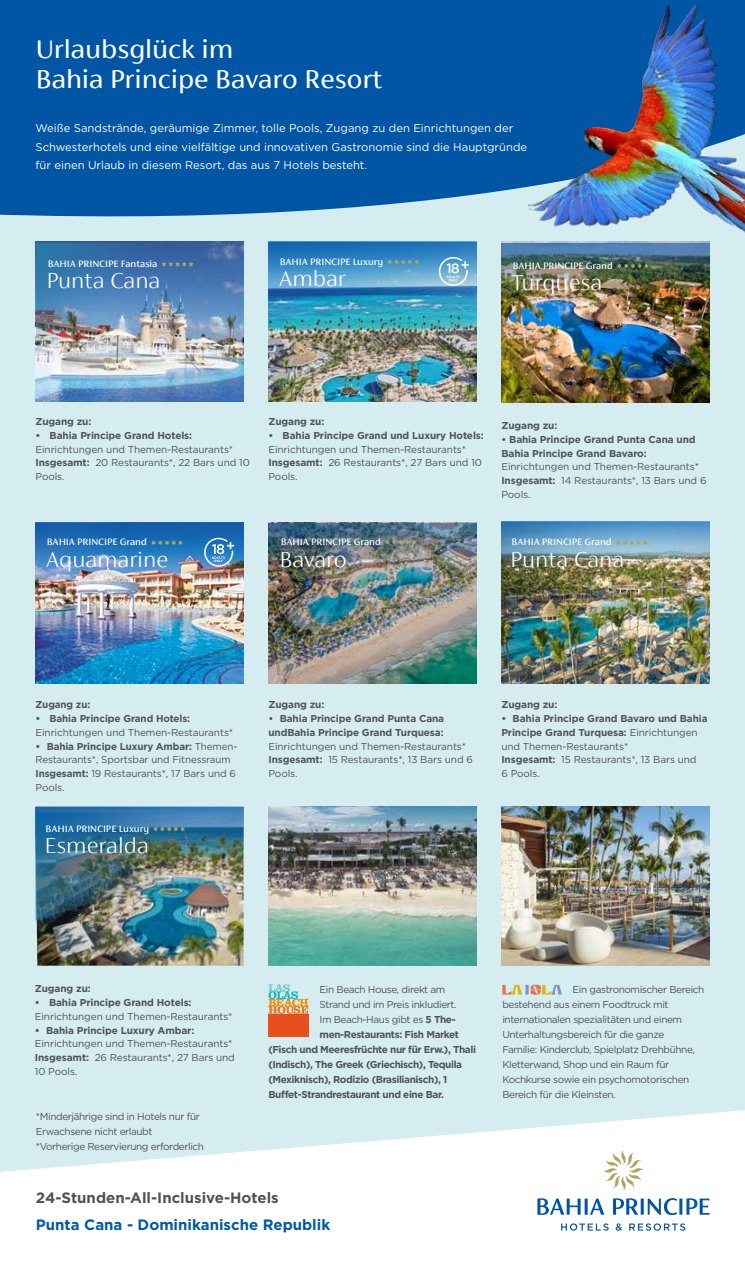
<style>
.page{position:relative;width:745px;height:1274px;background:#fff}
.page>*{position:absolute;margin:0;border:0;box-sizing:border-box;transform-origin:0 0}
.t1{font:28.75px/30px "FS Siena";color:#fff}
.t2{font:200 24.25px "FS Siena";color:#fff}
.t3{font:700 15px "Gotham";color:#005aa4}
.t4{font:700 15px "Gotham";color:#50535a}
.t5{font:11.25px/18.8px "Gotham";color:#fff}
.t6{font:500 10.12px "FS Siena";color:#fff}
.t7{font:10px/13.8px "Gotham";letter-spacing:-.02em;color:#50535a}
.t8{font:10px/15px "Gotham";letter-spacing:-.04em;color:#50535a}
.t9{font:700 10px/13.8px "Gotham";letter-spacing:-.01em;color:#50535a}
.t10{font:700 10px "Gotham";letter-spacing:-.04em;color:#50535a}
.s1{font-weight:700}
</style>
<div class="page">
<div style="left:0;top:135px;width:744px;height:1105px;background:#d5ecf0"></div>
<img style="left:268px;top:806px;width:208px;height:159px">
<img style="left:501px;top:581px;width:208px;height:102px">
<img style="left:268px;top:582px;width:208px;height:101px">
<img style="left:35px;top:582px;width:208px;height:101px">
<img style="left:501px;top:242px;width:208px;height:160px">
<img style="left:268px;top:310px;width:208px;height:91px">
<img style="left:35px;top:806px;width:208px;height:160px">
<img style="left:35px;top:242px;width:208px;height:159px">
<img style="left:501px;top:806px;width:208px;height:160px">
<svg style="left:0;top:1110px;width:744px;height:130px;fill:#fff"></svg>
<svg style="left:603px;top:1150px;width:40px;height:40px;background:#efeadd"></svg>
<svg style="left:537px;top:1198px;width:172px;height:33px;background:#c1d6e8"></svg>
<img style="left:268px;top:523px;width:208px;height:59px">
<img style="left:501px;top:522px;width:208px;height:59px">
<img style="left:501px;top:243px;width:208px;height:74px">
<svg style="left:268px;top:242px;width:208px;height:68px;background:#3a8cc1"></svg>
<div style="left:0;top:0;width:744px;height:217px;background:#0056a4"></div>
<img style="left:36px;top:243px;width:207px;height:109px">
<div style="left:35px;top:807px;width:208px;height:68px;background:linear-gradient(to right,#2068a8,#4084ba)"></div>
<img style="left:35px;top:812px;width:337px;height:109px">
<svg style="left:387px;top:259px;width:31px;height:6px"></svg>
<img style="left:35px;top:523px;width:208px;height:59px">
<svg style="left:615px;top:540px;width:32px;height:5px"></svg>
<svg style="left:385px;top:539px;width:31px;height:6px"></svg>
<svg style="left:151px;top:540px;width:32px;height:5px"></svg>
<svg style="left:616px;top:265px;width:32px;height:4px"></svg>
<svg style="left:438px;top:257px;width:30px;height:29px"></svg>
<svg style="left:204px;top:538px;width:30px;height:29px"></svg>
<div style="left:268px;top:1014px;width:41px;height:22px;background:#e84f1c"></div>
<svg style="left:268px;top:984px;width:40px;height:30px"></svg>
<svg style="left:502px;top:984px;width:59px;height:11px"></svg>
<img style="left:528px;top:4px;width:216px;height:261px">
<h1 class="t1" style="left:35px;top:34px;width:348px">Urlaubsglück im<br>Bahia Principe Bavaro Resort</h1>
<p class="t5" style="left:35px;top:118px;width:493px">Weiße Sandstrände, geräumige Zimmer, tolle Pools, Zugang zu den Einrichtungen der<br>Schwesterhotels und eine vielfältige und innovativen Gastronomie sind die Hauptgründe für einen Urlaub in diesem Resort, das aus 7 Hotels besteht.</p>
<p class="t6" style="left:48px;top:258px;width:111px">BAHIA PRINCIPE Fantasia</p>
<h2 class="t2" style="left:46px;top:268px;width:115px">Punta Cana</h2>
<p class="t6" style="left:279px;top:256px;width:105px">BAHIA PRINCIPE Luxury</p>
<h2 class="t2" style="left:278px;top:266px;width:69px">Ambar</h2>
<p class="t6" style="left:512px;top:260px;width:102px">BAHIA PRINCIPE Grand</p>
<h2 class="t2" style="left:511px;top:270px;width:92px">Turquesa</h2>
<p class="t9" style="left:35px;top:415px;width:57px">Zugang zu:</p>
<p class="t9" style="left:35px;top:428px;width:158px">• Bahia Principe Grand Hotels:</p>
<p class="t7" style="left:35px;top:442px;width:216px">Einrichtungen und Themen-Restaurants*<br><span class="s1">Insgesamt:</span> 20 Restaurants*, 22 Bars und 10<br>Pools.</p>
<p class="t9" style="left:268px;top:415px;width:57px">Zugang zu:</p>
<p class="t9" style="left:268px;top:428px;width:217px">• Bahia Principe Grand und Luxury Hotels:</p>
<p class="t7" style="left:268px;top:442px;width:215px">Einrichtungen und Themen-Restaurants*<br><span class="s1">Insgesamt:</span> 26 Restaurants*, 27 Bars und 10<br>Pools.</p>
<p class="t9" style="left:501px;top:418px;width:57px">Zugang zu:</p>
<p class="t9" style="left:501px;top:432px;width:195px">• Bahia Principe Grand Punta Cana und<br>Bahia Principe Grand Bavaro:</p>
<p class="t7" style="left:501px;top:460px;width:206px">Einrichtungen und Themen-Restaurants*<br><span class="s1">Insgesamt:</span> 14 Restaurants*, 13 Bars und 6<br>Pools.</p>
<p class="t6" style="left:47px;top:537px;width:102px">BAHIA PRINCIPE Grand</p>
<p class="t6" style="left:280px;top:537px;width:102px">BAHIA PRINCIPE Grand</p>
<p class="t6" style="left:511px;top:537px;width:102px">BAHIA PRINCIPE Grand</p>
<h2 class="t2" style="left:45px;top:547px;width:124px">Aquamarine</h2>
<h2 class="t2" style="left:279px;top:547px;width:69px">Bavaro</h2>
<h2 class="t2" style="left:510px;top:547px;width:115px">Punta Cana</h2>
<p class="t9" style="left:35px;top:698px;width:56px">Zugang zu:</p>
<p class="t9" style="left:35px;top:712px;width:156px">• Bahia Principe Grand Hotels:</p>
<p class="t7" style="left:35px;top:725px;width:199px">Einrichtungen und Themen-Restaurants*</p>
<p class="t7" style="left:35px;top:739px;width:203px"><span class="s1">• Bahia Principe Luxury Ambar:</span> Themen-<br>Restaurants*, Sportsbar und Fitnessraum<br><span class="s1">Insgesamt:</span> 19 Restaurants*, 17 Bars und 6<br>Pools.</p>
<p class="t6" style="left:46px;top:823px;width:105px">BAHIA PRINCIPE Luxury</p>
<h2 class="t2" style="left:44px;top:833px;width:106px">Esmeralda</h2>
<p class="t9" style="left:268px;top:698px;width:57px">Zugang zu:</p>
<p class="t9" style="left:268px;top:712px;width:177px">• Bahia Principe Grand Punta Cana undBahia Principe Grand Turquesa:</p>
<p class="t7" style="left:268px;top:739px;width:206px">Einrichtungen und Themen-Restaurants*<br><span class="s1">Insgesamt:</span> 15 Restaurants*, 13 Bars und 6<br>Pools.</p>
<p class="t9" style="left:501px;top:698px;width:57px">Zugang zu:</p>
<p class="t7" style="left:501px;top:711px;width:208px"><span class="s1">• Bahia Principe Grand Bavaro und Bahia<br>Principe Grand Turquesa:</span> Einrichtungen und Themen-Restaurants*<br><span class="s1">Insgesamt:</span> 15 Restaurants*, 13 Bars und<br>6 Pools.</p>
<p class="t9" style="left:35px;top:982px;width:57px">Zugang zu:</p>
<p class="t9" style="left:35px;top:995px;width:158px">• Bahia Principe Grand Hotels:</p>
<p class="t7" style="left:35px;top:1009px;width:199px">Einrichtungen und Themen-Restaurants*</p>
<p class="t9" style="left:35px;top:1023px;width:161px">• Bahia Principe Luxury Ambar:</p>
<p class="t7" style="left:35px;top:1036px;width:201px">Einrichtungen und Themen-Restaurants*<br><span class="s1">Insgesamt:</span> 26 Restaurants*, 27 Bars und<br>10 Pools.</p>
<p class="t8" style="left:36px;top:1109px;width:169px">*Minderjährige sind in Hotels nur für<br>Erwachsene nicht erlaubt *Vorherige Reservierung erforderlich</p>
<p class="t8" style="left:319px;top:981px;width:127px">Ein Beach House, direkt am</p>
<p class="t8" style="left:319px;top:996px;width:138px">Strand und im Preis inkludiert.</p>
<p class="t8" style="left:319px;top:1011px;width:138px">Im Beach-Haus gibt es <span class="s1">5 The-</span></p>
<p class="t10" style="left:319px;top:1027px;width:141px">men-Restaurants: Fish Market</p>
<p class="t10" style="left:268px;top:1042px;width:209px">(Fisch und Meeresfrüchte nur für Erw.), Thali</p>
<p class="t10" style="left:268px;top:1057px;width:195px">(Indisch), The Greek (Griechisch), Tequila</p>
<p class="t10" style="left:268px;top:1072px;width:180px">(Mexiknisch), Rodizio (Brasilianisch), 1</p>
<p class="t10" style="left:268px;top:1087px;width:177px">Buffet-Strandrestaurant und eine Bar.</p>
<h3 class="t4" style="left:36px;top:1187px;width:244px">24-Stunden-All-Inclusive-Hotels</h3>
<h3 class="t3" style="left:36px;top:1215px;width:295px">Punta Cana - Dominikanische Republik</h3>
<p class="t8" style="left:502px;top:981px;width:203px;text-indent:70px">Ein gastronomischer Bereich bestehend aus einem Foodtruck mit internationalen spezialitäten und einem Unterhaltungsbereich für die ganze<br>Familie: Kinderclub, Spielplatz Drehbühne, Kletterwand, Shop und ein Raum für Kochkurse sowie ein psychomotorischen Bereich für die Kleinsten.</p>
</div>
